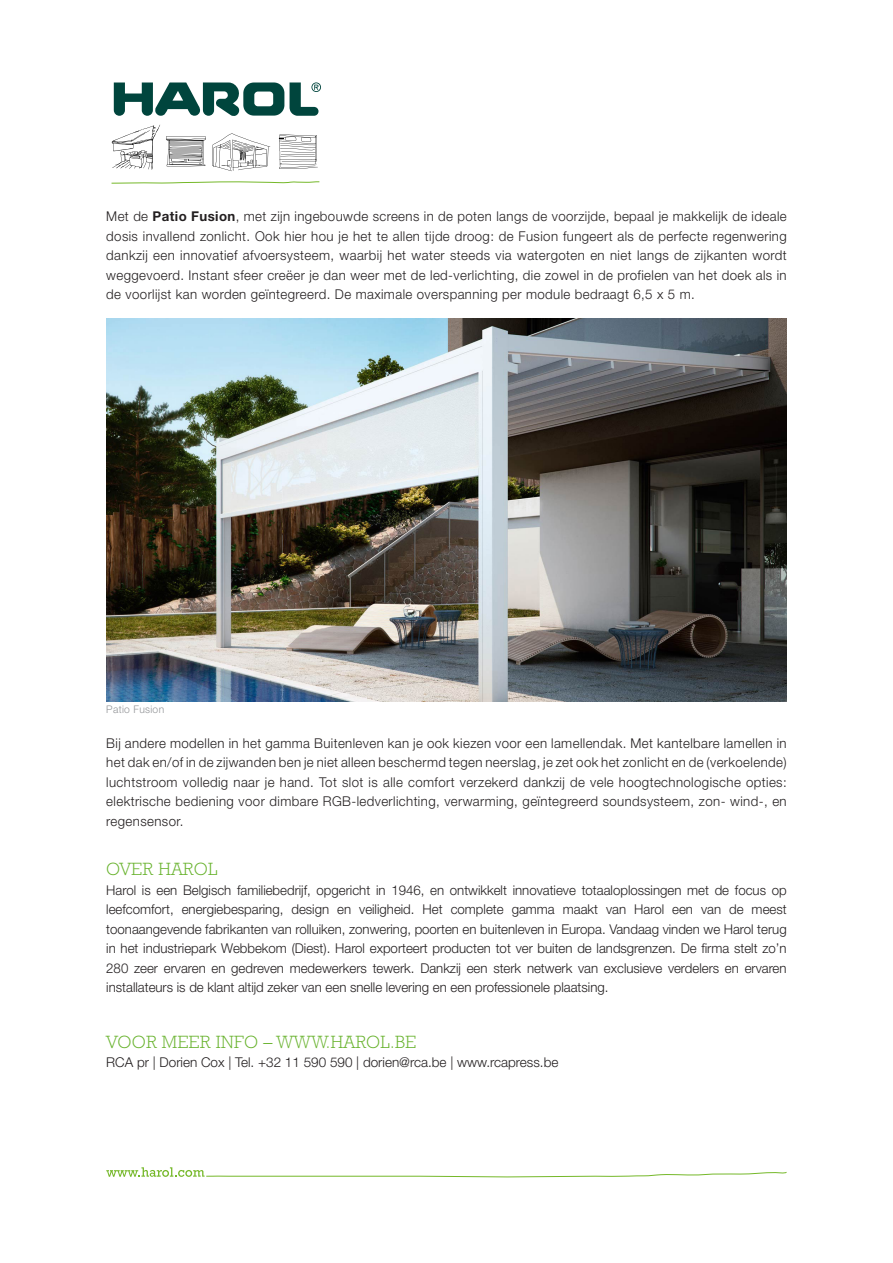
<style>
.page{position:relative;width:893px;height:1263px;background:#fff}
.page>*{position:absolute;margin:0;border:0;box-sizing:border-box;transform-origin:0 0}
.t1{font:300 18px "Rockwell Std";letter-spacing:.02em;color:#67b22c}
.t2{font:300 13.5px/19.5px "Helvetica Neue LT Std";letter-spacing:.01em;color:#231f20;text-align:justify}
.t3{font:300 10.5px "Helvetica Neue LT Std";letter-spacing:.03em;color:#939598}
.s1{font-weight:700}
</style>
<div class="page">
<svg style="left:290px;top:82px;width:31px;height:34px"></svg>
<svg style="left:114px;top:82px;width:170px;height:34px"></svg>
<svg style="left:166px;top:136px;width:40px;height:30px"></svg>
<svg style="left:279px;top:134px;width:39px;height:35px"></svg>
<svg style="left:212px;top:133px;width:58px;height:38px"></svg>
<svg style="left:112px;top:125px;width:48px;height:45px"></svg>
<svg style="left:111px;top:181px;width:209px;height:3px"></svg>
<svg style="left:106px;top:1167px;width:681px;height:10px"></svg>
<img style="left:106px;top:319px;width:681px;height:383px">
<p class="t2" style="left:106px;top:206px;width:682px">Met de <span class="s1">Patio Fusion</span>, met zijn ingebouwde screens in de poten langs de voorzijde, bepaal je makkelijk de ideale dosis invallend zonlicht. Ook hier hou je het te allen tijde droog: de Fusion fungeert als de perfecte regenwering dankzij een innovatief afvoersysteem, waarbij het water steeds via watergoten en niet langs de zijkanten wordt weggevoerd. Instant sfeer creëer je dan weer met de led-verlichting, die zowel in de profielen van het doek als in de voorlijst kan worden geïntegreerd. De maximale overspanning per module bedraagt 6,5 x 5 m.</p>
<p class="t3" style="left:106px;top:703px;width:59px">Patio Fusion</p>
<p class="t2" style="left:106px;top:733px;width:682px">Bij andere modellen in het gamma Buitenleven kan je ook kiezen voor een lamellendak. Met kantelbare lamellen in het dak en/of in de zijwanden ben je niet alleen beschermd tegen neerslag, je zet ook het zonlicht en de (verkoelende) luchtstroom volledig naar je hand. Tot slot is alle comfort verzekerd dankzij de vele hoogtechnologische opties: elektrische bediening voor dimbare RGB-ledverlichting, verwarming, geïntegreerd soundsysteem, zon- wind-, en regensensor.</p>
<p class="t1" style="left:106px;top:859px;width:113px">OVER HAROL</p>
<p class="t2" style="left:106px;top:880px;width:682px">Harol is een Belgisch familiebedrijf, opgericht in 1946, en ontwikkelt innovatieve totaaloplossingen met de focus op leefcomfort, energiebesparing, design en veiligheid. Het complete gamma maakt van Harol een van de meest toonaangevende fabrikanten van rolluiken, zonwering, poorten en buitenleven in Europa. Vandaag vinden we Harol terug in het industriepark Webbekom (Diest). Harol exporteert producten tot ver buiten de landsgrenzen. De firma stelt zo’n 280 zeer ervaren en gedreven medewerkers tewerk. Dankzij een sterk netwerk van exclusieve verdelers en ervaren installateurs is de klant altijd zeker van een snelle levering en een professionele plaatsing.</p>
<p class="t1" style="left:106px;top:1031px;width:312px">VOOR MEER INFO – WWW.HAROL.BE</p>
<p class="t2" style="left:106px;top:1052px;width:454px">RCA pr | Dorien Cox | Tel. +32 11 590 590 | dorien@rca.be | www.rcapress.be</p>
</div>
